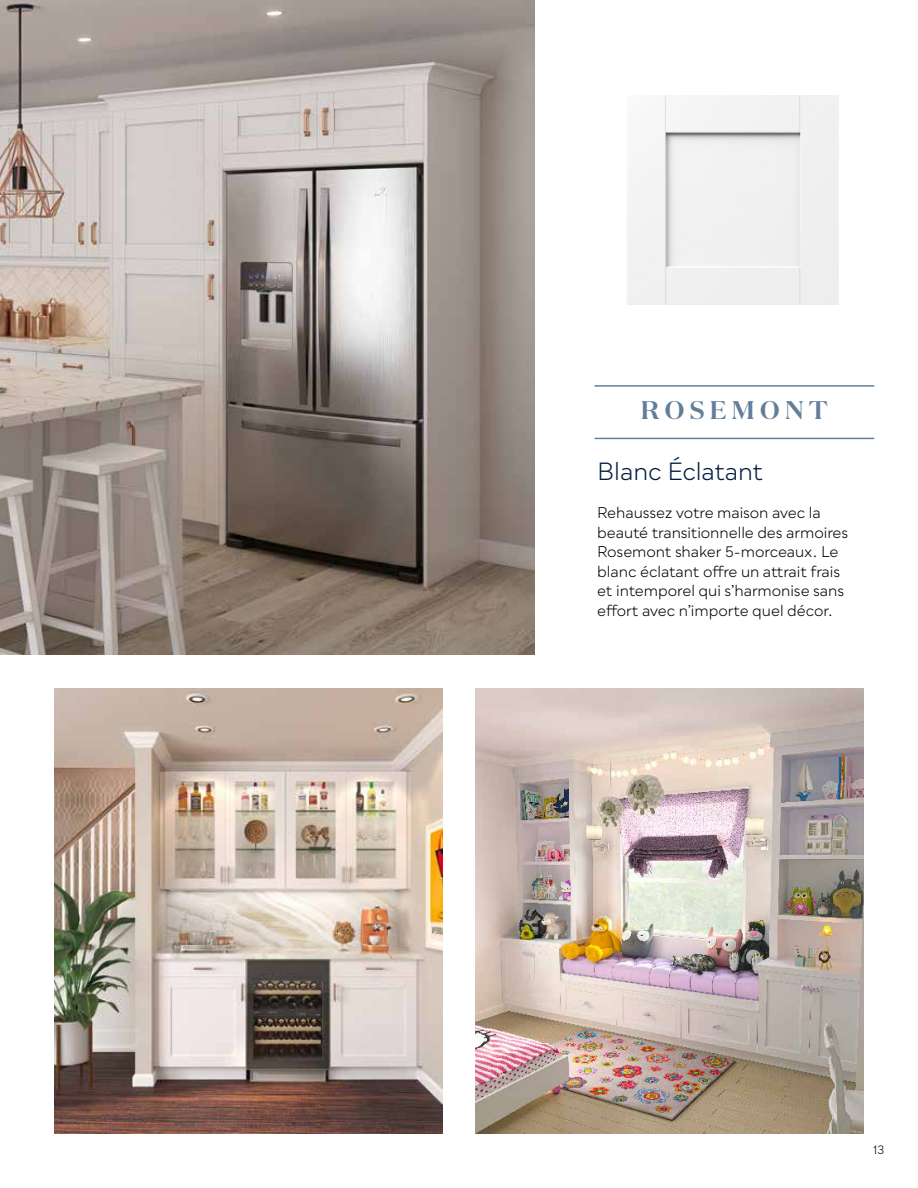
<style>
.page{position:relative;width:918px;height:1188px;background:#fff}
.page>*{position:absolute;margin:0;border:0;box-sizing:border-box;transform-origin:0 0}
.t1{font:600 25.5px "Domaine Disp";letter-spacing:.21em;color:#627e99}
.t2{font:24px "Qualion";letter-spacing:-.01em;color:#001d40}
.t3{font:15px/19.5px "Qualion";letter-spacing:-.005em;color:#000}
.t4{font:12px "Qualion";color:#000}
</style>
<div class="page">
<img style="left:0;top:0;width:535px;height:655px">
<img style="left:54px;top:688px;width:388px;height:446px">
<img style="left:476px;top:688px;width:388px;height:446px">
<div style="left:627px;top:96px;width:211px;height:209px;background:#f1f1f1"></div>
<hr style="left:595px;top:438px;width:279px;height:1px;background:#627e99">
<hr style="left:595px;top:385px;width:279px;height:2px;background:#627e99">
<h1 class="t1" style="left:641px;top:394px;width:189px">ROSEMONT</h1>
<h2 class="t2" style="left:597px;top:458px;width:168px">Blanc Éclatant</h2>
<p class="t3" style="left:597px;top:503px;width:253px">Rehaussez votre maison avec la beauté transitionnelle des armoires Rosemont shaker 5-morceaux. Le blanc éclatant offre un attrait frais et intemporel qui s’harmonise sans effort avec n’importe quel décor.</p>
<p class="t4" style="left:873px;top:1143px;width:13px">13</p>
</div>
